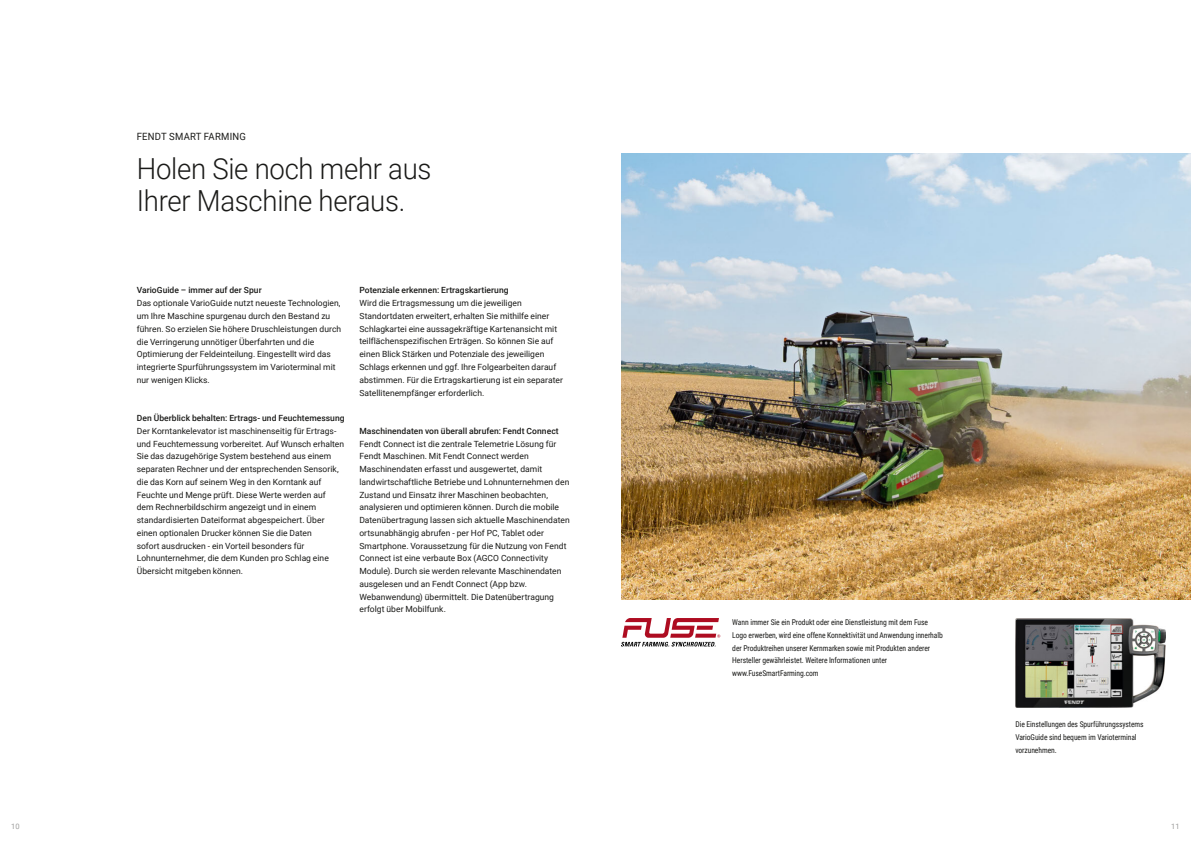
<style>
.page{position:relative;width:1191px;height:842px;background:#fff}
.page>*{position:absolute;margin:0;border:0;box-sizing:border-box;transform-origin:0 0}
.t1{font:300 29px/32px "Roboto";letter-spacing:-.01em;color:#1a1a18;scale:.95 1}
.t2{font:10px "Roboto";letter-spacing:.025em;color:#1a1a18;scale:.95 1}
.t3{font:8.5px/12.8px "Roboto";letter-spacing:.005em;color:#1a1a18}
.t4{font:500 8.5px "Roboto";letter-spacing:.005em;color:#1a1a18}
.t5{font:8px/12.8px "Roboto Condensed";letter-spacing:-.01em;color:#1a1a18;scale:.95 1}
.t6{font:7.5px "Roboto";color:#9f9f9e}
</style>
<div class="page">
<img style="left:621px;top:153px;width:570px;height:447px">
<img style="left:1015px;top:618px;width:150px;height:90px">
<svg style="left:621px;top:618px;width:99px;height:28px"></svg>
<p class="t6" style="left:11px;top:821px;width:10px">10</p>
<p class="t2" style="left:137px;top:130px;width:116px">FENDT SMART FARMING</p>
<h1 class="t1" style="left:137px;top:151px;width:312px">Holen Sie noch mehr aus<br>Ihrer Maschine heraus.</h1>
<p class="t4" style="left:137px;top:284px;width:126px">VarioGuide – immer auf der Spur</p>
<p class="t3" style="left:137px;top:296px;width:206px">Das optionale VarioGuide nutzt neueste Technologien, um Ihre Maschine spurgenau durch den Bestand zu führen. So erzielen Sie höhere Druschleistungen durch die Verringerung unnötiger Überfahrten und die Optimierung der Feldeinteilung. Eingestellt wird das integrierte Spurführungssystem im Varioterminal mit nur wenigen Klicks.</p>
<p class="t4" style="left:137px;top:412px;width:209px">Den Überblick behalten: Ertrags- und Feuchtemessung</p>
<p class="t3" style="left:137px;top:424px;width:209px">Der Korntankelevator ist maschinenseitig für Ertrags&shy;und Feuchtemessung vorbereitet. Auf Wunsch erhalten Sie das dazugehörige System bestehend aus einem separaten Rechner und der entsprechenden Sensorik, die das Korn auf seinem Weg in den Korntank auf Feuchte und Menge prüft. Diese Werte werden auf dem Rechnerbildschirm angezeigt und in einem standardisierten Dateiformat abgespeichert. Über einen optionalen Drucker können Sie die Daten<br>sofort ausdrucken - ein Vorteil besonders für Lohnunternehmer, die dem Kunden pro Schlag eine Übersicht mitgeben können.</p>
<p class="t4" style="left:359px;top:284px;width:151px">Potenziale erkennen: Ertragskartierung</p>
<p class="t3" style="left:359px;top:296px;width:205px">Wird die Ertragsmessung um die jeweiligen Standortdaten erweitert, erhalten Sie mithilfe einer Schlagkartei eine aussagekräftige Kartenansicht mit teilflächenspezifischen Erträgen. So können Sie auf einen Blick Stärken und Potenziale des jeweiligen Schlags erkennen und ggf. Ihre Folgearbeiten darauf abstimmen. Für die Ertragskartierung ist ein separater Satellitenempfänger erforderlich.</p>
<p class="t4" style="left:359px;top:425px;width:201px">Maschinendaten von überall abrufen: Fendt Connect</p>
<p class="t3" style="left:359px;top:437px;width:212px">Fendt Connect ist die zentrale Telemetrie Lösung für Fendt Maschinen. Mit Fendt Connect werden Maschinendaten erfasst und ausgewertet, damit landwirtschaftliche Betriebe und Lohnunternehmen den Zustand und Einsatz ihrer Maschinen beobachten, analysieren und optimieren können. Durch die mobile Datenübertragung lassen sich aktuelle Maschinendaten ortsunabhängig abrufen - per Hof PC, Tablet oder Smartphone. Voraussetzung für die Nutzung von Fendt Connect ist eine verbaute Box (AGCO Connectivity Module). Durch sie werden relevante Maschinendaten ausgelesen und an Fendt Connect (App bzw.<br>Webanwendung) übermittelt. Die Datenübertragung erfolgt über Mobilfunk.</p>
<p class="t5" style="left:732px;top:615px;width:223px">Wann immer Sie ein Produkt oder eine Dienstleistung mit dem Fuse Logo erwerben, wird eine offene Konnektivität und Anwendung innerhalb der Produktreihen unserer Kernmarken sowie mit Produkten anderer Hersteller gewährleistet. Weitere Informationen unter www.FuseSmartFarming.com</p>
<p class="t5" style="left:1015px;top:718px;width:137px">Die Einstellungen des Spurführungssystems<br>VarioGuide sind bequem im Varioterminal vorzunehmen.</p>
<p class="t6" style="left:1171px;top:821px;width:10px">11</p>
</div>
